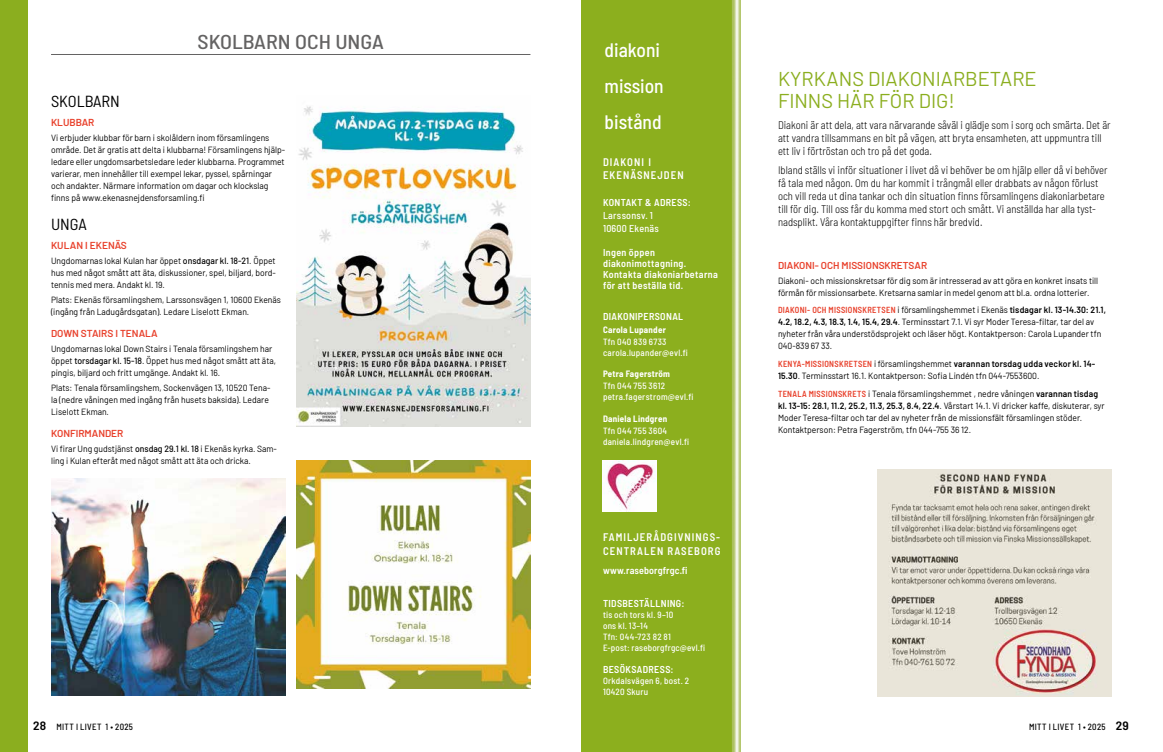
<style>
.page{position:relative;width:1163px;height:752px;background:#fff}
.page>*{position:absolute;margin:0;border:0;box-sizing:border-box;transform-origin:0 0}
.t1{font:20px/22px "Barlow";color:#8bae1f}
.t2{font:500 semi-condensed 20px "Barlow";color:#646363;scale:1.1 1}
.t3{font:500 semi-condensed 19.4px/36px "Barlow";color:#fff}
.t4{font:semi-condensed 16px "Barlow";color:#000}
.t5{font:300 semi-condensed 11px/13px "Barlow";color:#000}
.t6{font:600 semi-condensed 11px/13.2px "Barlow";letter-spacing:.1em;color:#fff}
.t7{font:600 10.1px "Barlow";color:#e8412c}
.t8{font:600 semi-condensed 10px/11px "Barlow";letter-spacing:.035em;color:#fff}
.t9{font:600 10px "Barlow";color:#e8412c}
.t10{font:500 semi-condensed 10px/13px "Barlow";letter-spacing:.025em;color:#fff}
.t11{font:600 semi-condensed 10px "Barlow";letter-spacing:.01em;color:#fff}
.t12{font:9px/12px "Barlow";color:#000;scale:.95 1}
.t13{font:500 semi-condensed 9px/11px "Barlow";letter-spacing:.025em;color:#fff}
.t14{font:700 semi-condensed 9px "Barlow";letter-spacing:.025em;color:#fff}
.t15{font:500 semi-condensed 9px "Barlow";letter-spacing:.04em;color:#000}
.t16{font:600 semi-condensed 8.8px "Barlow";letter-spacing:.035em;color:#e8412c;scale:.95 1}
.s1{font-weight:500;font-size:9.1px}
.s2{font-size:10px}
.s3{font-weight:400;font-stretch:normal;font-size:9px;color:#000}
.s4{font-stretch:normal;font-size:9px;color:#000}
.s5{font-weight:600}
.s6{font-weight:600;font-stretch:semi-condensed;font-size:8.8px;color:#e8412c}
.s7{font-weight:600;font-size:12px}
</style>
<div class="page">
<div style="left:581px;top:0;width:159px;height:751px;background:#8caf1e"></div>
<img style="left:602px;top:460px;width:54px;height:51px">
<hr style="left:51px;top:54px;width:479px;height:1px;background:#646363">
<div style="left:0;top:0;width:28px;height:751px;background:#8bae1f"></div>
<img style="left:297px;top:460px;width:233px;height:227px">
<img style="left:296px;top:106px;width:234px;height:320px">
<img style="left:877px;top:469px;width:234px;height:226px">
<img style="left:51px;top:478px;width:234px;height:216px">
<h1 class="t2" style="left:197px;top:27px;width:171px">SKOLBARN OCH UNGA</h1>
<h3 class="t4" style="left:51px;top:90px;width:70px">SKOLBARN</h3>
<p class="t7" style="left:51px;top:115px;width:45px">KLUBBAR</p>
<p class="t12" style="left:51px;top:131px;width:248px">Vi erbjuder klubbar för barn i skolåldern inom församlingens område. Det är gratis att delta i klubbarna! Församlingens hjälp&shy;ledare eller ungdomsarbetsledare leder klubbarna. Programmet varierar, men innehåller till exempel lekar, pyssel, spårningar och andakter. Närmare information om dagar och klockslag finns på www.ekenasnejdensforsamling.fi</p>
<h3 class="t4" style="left:51px;top:213px;width:37px">UNGA</h3>
<p class="t7" style="left:51px;top:238px;width:77px">KULAN I EKENÄS</p>
<p class="t12" style="left:51px;top:254px;width:238px;text-align:justify">Ungdomarnas lokal Kulan har öppet <span class="s1">onsdagar kl. 18-21</span>. Öppet hus med något smått att äta, diskussioner, spel, biljard, bord&shy;tennis med mera. Andakt kl. 19.</p>
<p class="t12" style="left:51px;top:293px;width:243px">Plats: Ekenäs församlingshem, Larssonsvägen 1, 10600 Ekenäs (ingång från Ladugårdsgatan). Ledare Liselott Ekman.</p>
<p class="t7" style="left:51px;top:326px;width:108px"><span class="s2">D</span>OWN STAIRS I TENALA</p>
<p class="t12" style="left:51px;top:342px;width:238px">Ungdomarnas lokal Down Stairs i Tenala församlingshem har öppet <span class="s1">torsdagar kl. 15-18</span>. Öppet hus med något smått att äta, pingis, biljard och fritt umgänge. Andakt kl. 16.</p>
<p class="t12" style="left:51px;top:381px;width:232px">Plats: Tenala församlingshem, Sockenvägen 13, 10520 Tena&shy;la (nedre våningen med ingång från husets baksida). Ledare<br>Liselott Ekman.</p>
<p class="t7" style="left:51px;top:425px;width:74px">KONFIRMANDER</p>
<p class="t12" style="left:51px;top:441px;width:239px">Vi firar Ung gudstjänst <span class="s1">onsdag 29.1 kl. 18</span> i Ekenäs kyrka. Sam&shy;ling i Kulan efteråt med något smått att äta och dricka.</p>
<h2 class="t3" style="left:604px;top:30px;width:61px">diakoni mission bistånd</h2>
<p class="t6" style="left:603px;top:154px;width:82px">DIAKONI I<br>EKENÄSNEJDEN</p>
<p class="t8" style="left:603px;top:196px;width:89px">KONTAKT &amp; ADRESS:</p>
<p class="t10" style="left:603px;top:208px;width:57px">Larssonsv. 1<br>10600 Ekenäs</p>
<p class="t8" style="left:603px;top:246px;width:116px">Ingen öppen diakonimottagning.<br>Kontakta diakoniarbetarna för att beställa tid.</p>
<p class="t8" style="left:603px;top:310px;width:82px">DIAKONIPERSONAL</p>
<p class="t14" style="left:603px;top:323px;width:64px">Carola Lupander</p>
<p class="t13" style="left:603px;top:335px;width:86px">Tfn 040 839 6733 carola.lupander@evl.fi</p>
<p class="t14" style="left:603px;top:367px;width:68px">Petra Fagerström</p>
<p class="t13" style="left:603px;top:379px;width:92px">Tfn 044 755 3612 petra.fagerstrom@evl.fi</p>
<p class="t14" style="left:603px;top:412px;width:66px">Daniela Lindgren</p>
<p class="t13" style="left:603px;top:424px;width:87px">Tfn 044 755 3604 daniela.lindgren@evl.fi</p>
<p class="t6" style="left:603px;top:529px;width:119px">FAMILJERÅDGIVNINGS-<br>CENTRALEN RASEBORG</p>
<p class="t11" style="left:603px;top:563px;width:86px">www.raseborgfrgc.fi</p>
<p class="t8" style="left:603px;top:597px;width:83px">TIDSBESTÄLLNING:</p>
<p class="t13" style="left:603px;top:608px;width:103px">tis och tors kl. 9–10<br>ons kl. 13–14<br>Tfn: 044-723 82 81<br>E-post: raseborgfrgc@evl.fi</p>
<p class="t8" style="left:603px;top:663px;width:72px">BESÖKSADRESS:</p>
<p class="t13" style="left:603px;top:674px;width:88px">Orkdalsvägen 6, bost. 2<br>10420 Skuru</p>
<h1 class="t1" style="left:778px;top:66px;width:260px">KYRKANS DIAKONIARBETARE<br>FINNS HÄR FÖR DIG!</h1>
<p class="t5" style="left:778px;top:118px;width:334px">Diakoni är att dela, att vara närvarande såväl i glädje som i sorg och smärta. Det är att vandra tillsammans en bit på vägen, att bryta ensamheten, att uppmuntra till ett liv i förtröstan och tro på det goda.</p>
<p class="t5" style="left:778px;top:162px;width:331px">Ibland ställs vi inför situationer i livet då vi behöver be om hjälp eller då vi behöver få tala med någon. Om du har kommit i trångmål eller drabbats av någon förlust och vill reda ut dina tankar och din situation finns församlingens diakoniarbetare till för dig. Till oss får du komma med stort och smått. Vi anställda har alla tyst&shy;nadsplikt. Våra kontaktuppgifter finns här bredvid.</p>
<p class="t9" style="left:778px;top:257px;width:150px">DIAKONI- OCH MISSIONSKRETSAR</p>
<p class="t12" style="left:778px;top:273px;width:338px">Diakoni- och missionskretsar för dig som är intresserad av att göra en konkret insats till förmån för missionsarbete. Kretsarna samlar in medel genom att bl.a. ordna lotterier.</p>
<p class="t16" style="left:778px;top:303px;width:346px">DIAKONI- OCH MISSIONSKRETSEN <span class="s3">i församlingshemmet i Ekenäs</span> <span class="s4">tisdagar kl. 13-14.30: 21.1,</span></p>
<p class="t12" style="left:778px;top:315px;width:342px"><span class="s5">4.2, 18.2, 4.3, 18.3, 1.4, 15.4, 29.4</span>. Terminsstart 7.1. Vi syr Moder Teresa-filtar, tar del av nyheter från våra understödsprojekt och läser högt. Kontaktperson: Carola Lupander tfn<br>040-839 67 33.</p>
<p class="t12" style="left:778px;top:357px;width:335px"><span class="s6">KENYA-MISSIONSKRETSEN</span> i församlingshemmet <span class="s5">varannan torsdag udda veckor kl. 14-<br>15.30</span>. Terminsstart 16.1. Kontaktperson: Sofia Lindén tfn 044-7553600.</p>
<p class="t12" style="left:778px;top:386px;width:345px"><span class="s6">TENALA MISSIONSKRETS</span> i Tenala församlingshemmet , nedre våningen <span class="s5">varannan tisdag kl. 13-15: 28.1, 11.2, 25.2, 11.3, 25.3, 8.4, 22.4</span>. Vårstart 14.1. Vi dricker kaffe, diskuterar, syr Moder Teresa-filtar och tar del av nyheter från de missionsfält församlingen stöder.<br>Kontaktperson: Petra Fagerström, tfn 044-755 36 12.</p>
<p class="t15" style="left:33px;top:719px;width:101px"><span class="s7">28</span> MITT I LIVET 1 • 2025</p>
<p class="t15" style="left:1028px;top:719px;width:101px">MITT I LIVET 1 • 2025 <span class="s7">29</span></p>
</div>
